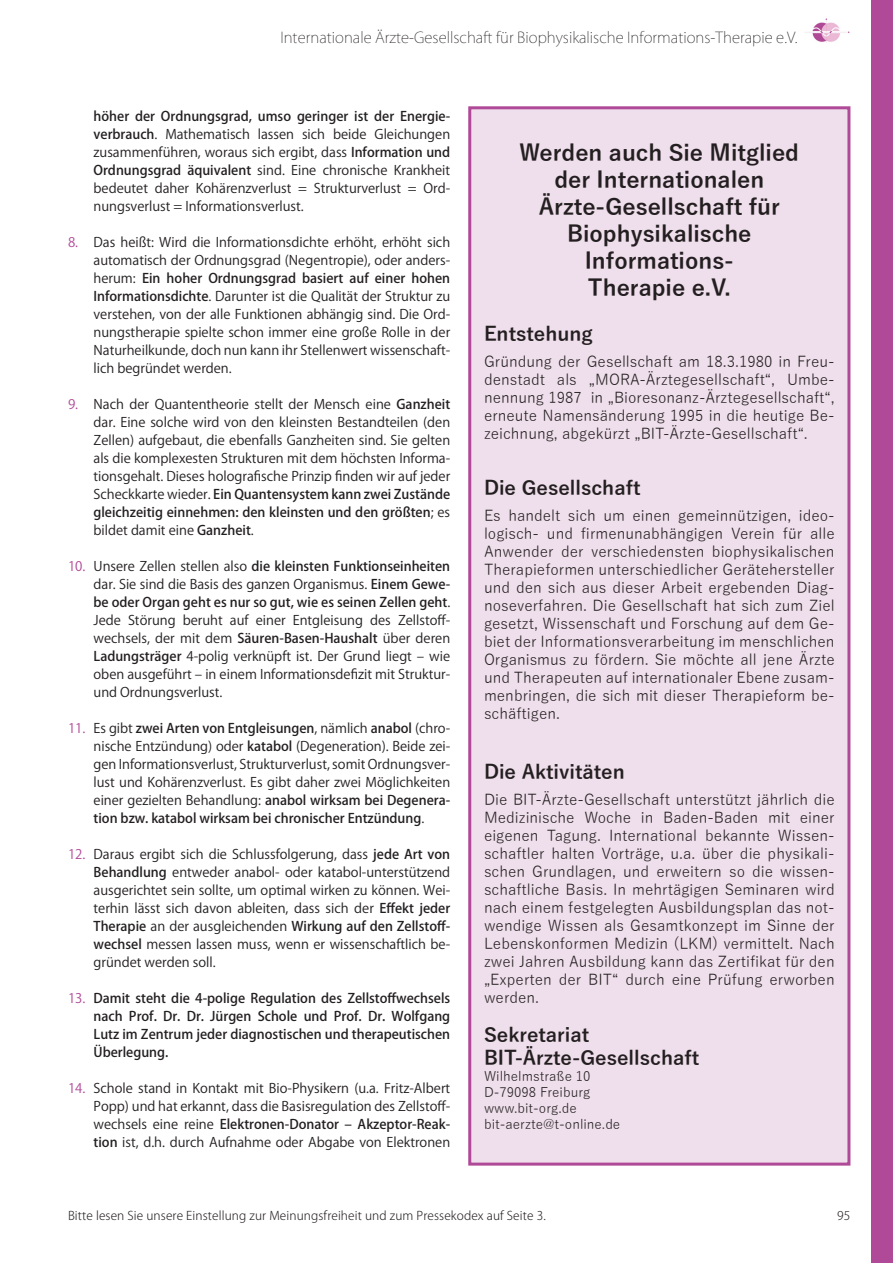
<style>
.page{position:relative;width:893px;height:1263px;background:#fff}
.page>*{position:absolute;margin:0;border:0;box-sizing:border-box;transform-origin:0 0}
.t1{font:700 22.5px/27px "Yu Gothic";color:#231f20;text-align:center}
.t2{font:700 19.5px/23.4px "Yu Gothic";color:#231f20}
.t3{font:15px/18px "Yu Gothic";color:#231f20;text-align:justify}
.t4{font:200 15px "Koz Go Pr 6 N";color:#231f20}
.t5{font:13.2px/18px "Koz Go Pro";color:#231f20;text-align:justify}
.t6{font:500 13.2px/18px "Koz Go Pro";color:#231f20;text-align:justify}
.t7{font:13.2px/15.9px "Yu Gothic";color:#231f20}
.t8{font:300 12px "Koz Go Pr 6 N";letter-spacing:.01em;color:#231f20}
.t9{font:300 12px "Koz Go Pro";color:#231f20}
.s1{font-weight:500}
.s2{color:#b04997}
.s3{font-weight:400;color:#b04997}
</style>
<div class="page">
<div style="left:872px;top:0;width:21px;height:1263px;background:#b04997"></div>
<img style="left:805px;top:18px;width:45px;height:25px">
<div style="left:470px;top:108px;width:379px;height:1056px;background:#efdeeb"></div>
<div style="left:468px;top:106px;width:382px;height:1059px;border:3px solid #b04997"></div>
<p class="t4" style="left:280px;top:29px;width:519px">Internationale Ärzte-Gesellschaft für Biophysikalische Informations-Therapie e.V.</p>
<p class="t5" style="left:94px;top:107px;width:358px"><span class="s1">höher der Ordnungsgrad, umso geringer ist der Energie&shy;verbrauch</span>. Mathematisch lassen sich beide Gleichungen zusammenführen, woraus sich ergibt, dass <span class="s1">Information und Ordnungsgrad äquivalent</span> sind. Eine chronische Krankheit bedeutet daher Kohärenzverlust = Strukturverlust = Ord&shy;nungsverlust = Informationsverlust.</p>
<p class="t5" style="left:94px;top:233px;width:358px;text-indent:-26px"><span class="s2">8.</span> Das heißt: Wird die Informationsdichte erhöht, erhöht sich automatisch der Ordnungsgrad (Negentropie), oder anders&shy;herum: <span class="s1">Ein hoher Ordnungsgrad basiert auf einer hohen Informationsdichte</span>. Darunter ist die Qualität der Struktur zu verstehen, von der alle Funktionen abhängig sind. Die Ord&shy;nungstherapie spielte schon immer eine große Rolle in der Naturheilkunde, doch nun kann ihr Stellenwert wissenschaft&shy;lich begründet werden.</p>
<p class="t5" style="left:94px;top:395px;width:358px;text-indent:-26px"><span class="s2">9.</span> Nach der Quantentheorie stellt der Mensch eine <span class="s1">Ganzheit </span>dar. Eine solche wird von den kleinsten Bestandteilen (den Zellen) aufgebaut, die ebenfalls Ganzheiten sind. Sie gelten als die komplexesten Strukturen mit dem höchsten Informa&shy;tionsgehalt. Dieses holografische Prinzip finden wir auf jeder Scheckkarte wieder. <span class="s1">Ein Quantensystem kann zwei Zustände gleichzeitig einnehmen: den kleinsten und den größten</span>; es bildet damit eine <span class="s1">Ganzheit</span>.</p>
<p class="t5" style="left:94px;top:557px;width:358px;text-indent:-26px"><span class="s2">10.</span> Unsere Zellen stellen also <span class="s1">die kleinsten Funktionseinheiten </span>dar. Sie sind die Basis des ganzen Organismus. <span class="s1">Einem Gewe&shy;be oder Organ geht es nur so gut, wie es seinen Zellen geht</span>.<br>Jede Störung beruht auf einer Entgleisung des Zellstoff&shy;wechsels, der mit dem <span class="s1">Säuren-Basen-Haushalt</span> über deren <span class="s1">Ladungsträger</span> 4-polig verknüpft ist. Der Grund liegt – wie oben ausgeführt – in einem Informationsdefizit mit Struktur&shy;und Ordnungsverlust.</p>
<p class="t5" style="left:94px;top:719px;width:358px;text-indent:-26px"><span class="s2">11.</span> Es gibt <span class="s1">zwei Arten von Entgleisungen</span>, nämlich <span class="s1">anabol</span> (chro&shy;nische Entzündung) oder <span class="s1">katabol</span> (Degeneration). Beide zei&shy;gen Informationsverlust, Strukturverlust, somit Ordnungsver&shy;lust und Kohärenzverlust. Es gibt daher zwei Möglichkeiten einer gezielten Behandlung: <span class="s1">anabol wirksam bei Degenera&shy;tion bzw. katabol wirksam bei chronischer Entzündung</span>.</p>
<p class="t5" style="left:94px;top:845px;width:358px;text-indent:-26px"><span class="s2">12.</span> Daraus ergibt sich die Schlussfolgerung, dass <span class="s1">jede Art von Behandlung</span> entweder anabol- oder katabol-unterstützend ausgerichtet sein sollte, um optimal wirken zu können. Wei&shy;terhin lässt sich davon ableiten, dass sich der <span class="s1">Effekt jeder Therapie</span> an der ausgleichenden <span class="s1">Wirkung auf den Zellstoff&shy;wechsel</span> messen lassen muss, wenn er wissenschaftlich be&shy;gründet werden soll.</p>
<p class="t6" style="left:94px;top:989px;width:358px;text-indent:-26px"><span class="s3">13.</span> Damit steht die 4-polige Regulation des Zellstoffwechsels nach Prof. Dr. Dr. Jürgen Schole und Prof. Dr. Wolfgang Lutz im Zentrum jeder diagnostischen und therapeutischen Überlegung.</p>
<p class="t5" style="left:94px;top:1079px;width:358px;text-indent:-26px"><span class="s2">14.</span> Schole stand in Kontakt mit Bio-Physikern (u.a. Fritz-Albert Popp) und hat erkannt, dass die Basisregulation des Zellstoff&shy;wechsels eine reine <span class="s1">Elektronen-Donator – Akzeptor-Reak&shy;tion</span> ist, d.h. durch Aufnahme oder Abgabe von Elektronen</p>
<h1 class="t1" style="left:520px;top:140px;width:281px">Werden auch Sie Mitglied der Internationalen<br>Ärzte-Gesellschaft für<br>Biophysikalische<br>Informations-<br>Therapie e.V.</h1>
<h2 class="t2" style="left:484px;top:322px;width:110px">Entstehung</h2>
<p class="t3" style="left:484px;top:351px;width:352px">Gründung der Gesellschaft am 18.3.1980 in Freu&shy;denstadt als „MORA-Ärztegesellschaft“, Umbe&shy;nennung 1987 in „Bioresonanz-Ärztegesellschaft“, erneute Namensänderung 1995 in die heutige Be&shy;zeichnung, abgekürzt „BIT-Ärzte-Gesellschaft“.</p>
<h2 class="t2" style="left:484px;top:476px;width:158px">Die Gesellschaft</h2>
<p class="t3" style="left:484px;top:505px;width:352px">Es handelt sich um einen gemeinnützigen, ideo&shy;logisch- und firmenunabhängigen Verein für alle Anwender der verschiedensten biophysikalischen Therapieformen unterschiedlicher Gerätehersteller und den sich aus dieser Arbeit ergebenden Diag&shy;noseverfahren. Die Gesellschaft hat sich zum Ziel gesetzt, Wissenschaft und Forschung auf dem Ge&shy;biet der Informationsverarbeitung im menschlichen Organismus zu fördern. Sie möchte all jene Ärzte und Therapeuten auf internationaler Ebene zusam&shy;menbringen, die sich mit dieser Therapieform be&shy;schäftigen.</p>
<h2 class="t2" style="left:484px;top:760px;width:142px">Die Aktivitäten</h2>
<p class="t3" style="left:484px;top:789px;width:352px">Die BIT-Ärzte-Gesellschaft unterstützt jährlich die Medizinische Woche in Baden-Baden mit einer eigenen Tagung. International bekannte Wissen&shy;schaftler halten Vorträge, u.a. über die physikali&shy;schen Grundlagen, und erweitern so die wissen&shy;schaftliche Basis. In mehrtägigen Seminaren wird nach einem festgelegten Ausbildungsplan das not&shy;wendige Wissen als Gesamtkonzept im Sinne der Lebenskonformen Medizin (LKM) vermittelt. Nach zwei Jahren Ausbildung kann das Zertifikat für den „Experten der BIT“ durch eine Prüfung erworben werden.</p>
<h2 class="t2" style="left:484px;top:1023px;width:217px">Sekretariat<br>BIT-Ärzte-Gesellschaft</h2>
<p class="t7" style="left:484px;top:1067px;width:138px">Wilhelmstraße 10<br>D-79098 Freiburg www.bit-org.de bit-aerzte@t-online.de</p>
<p class="t8" style="left:68px;top:1209px;width:479px">Bitte lesen Sie unsere Einstellung zur Meinungsfreiheit und zum Pressekodex auf Seite 3.</p>
<p class="t9" style="left:837px;top:1208px;width:15px">95</p>
</div>
